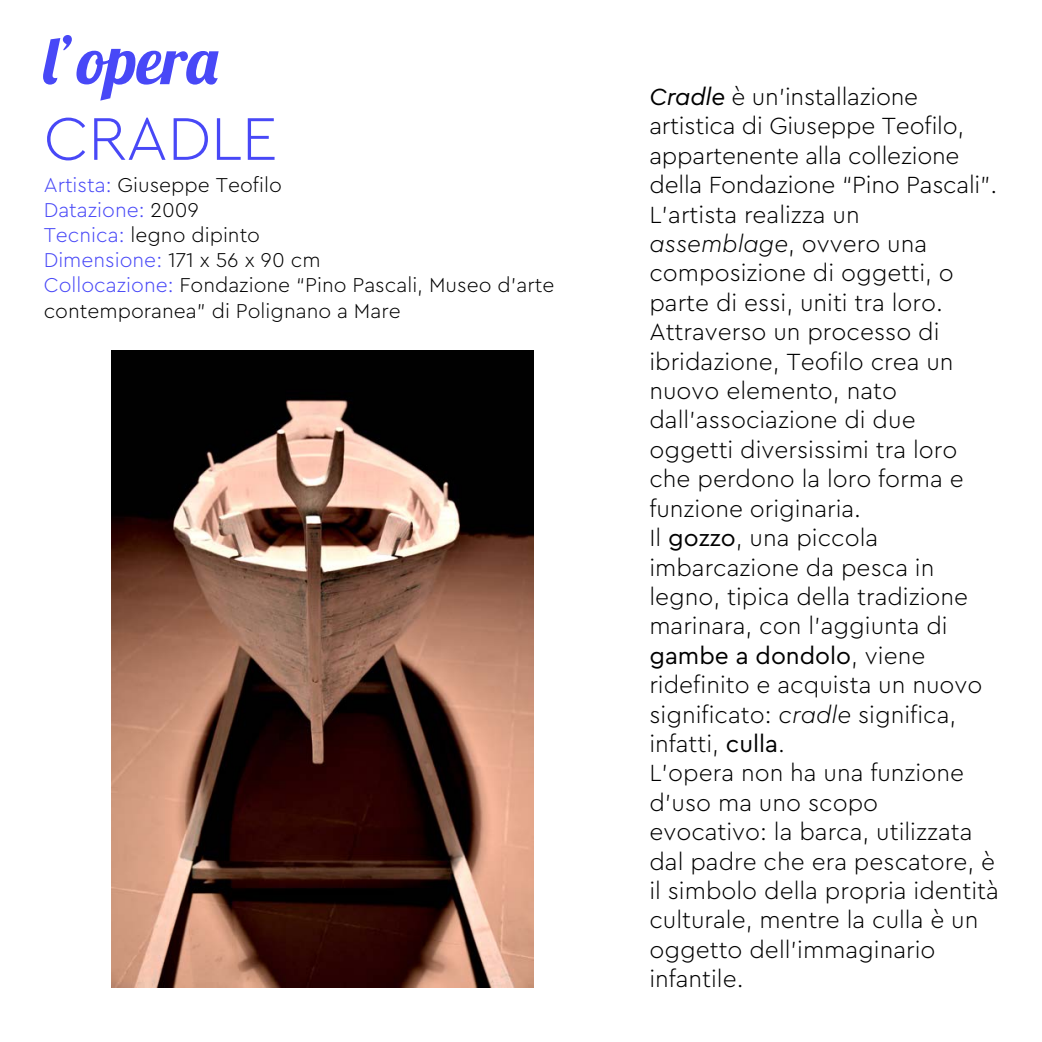
<style>
.page{position:relative;width:1042px;height:1042px;background:#fff}
.page>*{position:absolute;margin:0;border:0;box-sizing:border-box;transform-origin:0 0}
.t1{font:300 63px "Cera Pro";letter-spacing:-.01em;color:#4848f7}
.t2{font:300 24.5px/29.4px "Cera Pro";color:#000}
.t3{font:300 21px/25.2px "Cera Pro";color:#000}
.s1{color:#4848f7}
.s2{font-weight:400;font-style:italic}
.s3{font-style:italic}
.s4{font-weight:400}
</style>
<div class="page">
<svg style="left:43px;top:35px;width:176px;height:66px"></svg>
<img style="left:111px;top:350px;width:422px;height:637px">
<h1 class="t1" style="left:44px;top:97px;width:235px">CRADLE</h1>
<p class="t3" style="left:44px;top:171px;width:512px"><span class="s1">Artista:</span> Giuseppe Teofilo<br><span class="s1">Datazione:</span> 2009<br><span class="s1">Tecnica:</span> legno dipinto<br><span class="s1">Dimensione:</span> 171 x 56 x 90 cm<br><span class="s1">Collocazione:</span> Fondazione “Pino Pascali, Museo d’arte contemporanea” di Polignano a Mare</p>
<p class="t2" style="left:649px;top:81px;width:351px"><span class="s2">Cradle</span> è un’installazione artistica di Giuseppe Teofilo, appartenente alla collezione della Fondazione “Pino Pascali”.<br>L’artista realizza un <span class="s3">assemblage</span>, ovvero una composizione di oggetti, o parte di essi, uniti tra loro.<br>Attraverso un processo di ibridazione, Teofilo crea un nuovo elemento, nato dall’associazione di due oggetti diversissimi tra loro che perdono la loro forma e funzione originaria.<br>Il <span class="s4">gozzo</span>, una piccola imbarcazione da pesca in legno, tipica della tradizione marinara, con l’aggiunta di <span class="s4">gambe a dondolo</span>, viene ridefinito e acquista un nuovo significato: <span class="s3">cradle</span> significa, infatti, <span class="s4">culla</span>.<br>L’opera non ha una funzione d’uso ma uno scopo evocativo: la barca, utilizzata dal padre che era pescatore, è il simbolo della propria identità culturale, mentre la culla è un oggetto dell’immaginario infantile.</p>
</div>
